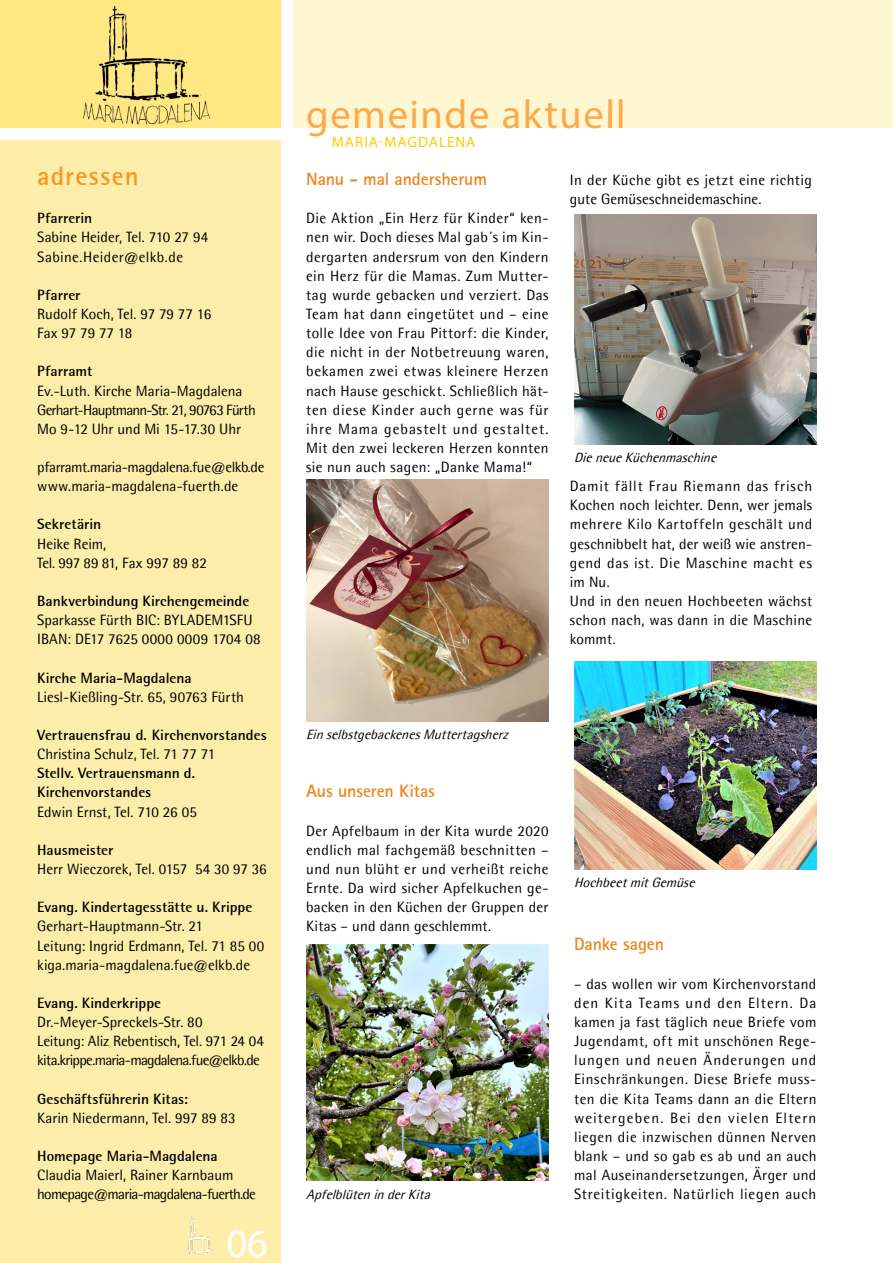
<style>
.page{position:relative;width:893px;height:1263px;background:#fff}
.page>*{position:absolute;margin:0;border:0;box-sizing:border-box;transform-origin:0 0}
.t1{font:40.5px "Myriad Pro";letter-spacing:.04em;color:#faaa4b}
.t2{font:40.5px "Myriad Pro";color:#fff}
.t3{font:27px "Rotis Sans Serif Bold 65";letter-spacing:.05em;color:#f8971d}
.t4{font:18px "Rotis Sans Serif Bold 65";letter-spacing:-.01em;color:#ed851e}
.t5{font:15px/19.2px "Rotis Semi Sans";letter-spacing:.005em;color:#000}
.t6{font:15px/19.2px "Rotis Semi Sans";letter-spacing:.025em;color:#000}
.t7{font:700 15px/19.2px "Rotis Semi Sans 55";color:#000}
.t8{font:15px/19.2px "Rotis Semi Sans";letter-spacing:-.015em;color:#000}
.t9{font:15px/19.2px "Rotis Semi Sans";letter-spacing:-.025em;color:#000}
.t10{font:15px/19.2px "Rotis Semi Sans";letter-spacing:-.05em;color:#000}
.t11{font:15px "Myriad Pro";letter-spacing:.065em;color:#ffcb05}
.t12{font:italic 13.5px "Rotis Semi Sans";color:#000}
</style>
<div class="page">
<div style="left:293px;top:0;width:600px;height:128px;background:#fff6d2"></div>
<div style="left:0;top:0;width:281px;height:128px;background:#ffe881"></div>
<div style="left:0;top:140px;width:281px;height:1123px;background:#fea"></div>
<img style="left:83px;top:6px;width:128px;height:119px">
<img style="left:186px;top:1216px;width:28px;height:38px">
<img style="left:306px;top:479px;width:243px;height:243px">
<img style="left:306px;top:944px;width:242px;height:237px">
<img style="left:574px;top:661px;width:242px;height:209px">
<img style="left:574px;top:215px;width:242px;height:229px">
<h2 class="t3" style="left:37px;top:159px;width:103px">adressen</h2>
<p class="t7" style="left:37px;top:208px;width:57px">Pfarrerin</p>
<p class="t5" style="left:37px;top:228px;width:172px">Sabine Heider, Tel. 710 27 94<br>Sabine.Heider@elkb.de</p>
<p class="t7" style="left:37px;top:285px;width:45px">Pfarrer</p>
<p class="t5" style="left:37px;top:304px;width:176px">Rudolf Koch, Tel. 97 79 77 16<br>Fax 97 79 77 18</p>
<p class="t7" style="left:37px;top:361px;width:57px">Pfarramt</p>
<p class="t5" style="left:37px;top:381px;width:220px">Ev.-Luth. Kirche Maria-Magdalena<br>Gerhart-Hauptmann-Str. 21, 90763 Fürth<br>Mo 9-12 Uhr und Mi 15-17.30 Uhr</p>
<p class="t9" style="left:37px;top:457px;width:229px">pfarramt.maria-magdalena.fue@elkb.de www.maria-magdalena-fuerth.de</p>
<p class="t7" style="left:37px;top:515px;width:66px">Sekretärin</p>
<p class="t5" style="left:37px;top:534px;width:171px">Heike Reim,<br>Tel. 997 89 81, Fax 997 89 82</p>
<p class="t7" style="left:37px;top:591px;width:214px">Bankverbindung Kirchengemeinde</p>
<p class="t5" style="left:37px;top:610px;width:225px">Sparkasse Fürth BIC: BYLADEM1SFU<br>IBAN: DE17 7625 0000 0009 1704 08</p>
<p class="t7" style="left:37px;top:668px;width:156px">Kirche Maria-Magdalena</p>
<p class="t5" style="left:37px;top:687px;width:208px">Liesl-Kießling-Str. 65, 90763 Fürth</p>
<p class="t7" style="left:37px;top:725px;width:231px">Vertrauensfrau d. Kirchenvorstandes</p>
<p class="t5" style="left:37px;top:744px;width:180px">Christina Schulz, Tel. 71 77 71</p>
<p class="t7" style="left:37px;top:763px;width:159px">Stellv. Vertrauensmann d.<br>Kirchenvorstandes</p>
<p class="t5" style="left:37px;top:802px;width:161px">Edwin Ernst, Tel. 710 26 05</p>
<p class="t7" style="left:37px;top:840px;width:78px">Hausmeister</p>
<p class="t5" style="left:37px;top:859px;width:231px">Herr Wieczorek, Tel. 0157 54 30 97 36</p>
<p class="t7" style="left:37px;top:897px;width:217px">Evang. Kindertagesstätte u. Krippe</p>
<p class="t5" style="left:37px;top:916px;width:228px">Gerhart-Hauptmann-Str. 21<br>Leitung: Ingrid Erdmann, Tel. 71 85 00 kiga.maria-magdalena.fue@elkb.de</p>
<p class="t7" style="left:37px;top:993px;width:125px">Evang. Kinderkrippe</p>
<p class="t8" style="left:37px;top:1012px;width:228px">Dr.-Meyer-Spreckels-Str. 80<br>Leitung: Aliz Rebentisch, Tel. 971 24 04 kita.krippe.maria-magdalena.fue@elkb.de</p>
<p class="t7" style="left:37px;top:1089px;width:152px">Geschäftsführerin Kitas:</p>
<p class="t5" style="left:37px;top:1108px;width:200px">Karin Niedermann, Tel. 997 89 83</p>
<p class="t7" style="left:37px;top:1146px;width:182px">Homepage Maria-Magdalena</p>
<p class="t10" style="left:37px;top:1165px;width:220px">Claudia Maierl, Rainer Karnbaum homepage@maria-magdalena-fuerth.de</p>
<h1 class="t2" style="left:226px;top:1218px;width:43px">06</h1>
<h1 class="t1" style="left:306px;top:89px;width:321px">GEMEINDE AKTUELL</h1>
<p class="t11" style="left:332px;top:132px;width:145px">MARIA-MAGDALENA</p>
<p class="t4" style="left:306px;top:167px;width:182px">Nanu - mal andersherum</p>
<p class="t5" style="left:306px;top:208px;width:244px;text-align:justify">Die Aktion „Ein Herz für Kinder“ ken&shy;nen wir. Doch dieses Mal gab´s im Kin&shy;dergarten andersrum von den Kindern ein Herz für die Mamas. Zum Mutter&shy;tag wurde gebacken und verziert. Das Team hat dann eingetütet und – eine tolle Idee von Frau Pittorf: die Kinder, die nicht in der Notbetreuung waren, bekamen zwei etwas kleinere Herzen nach Hause geschickt. Schließlich hät&shy;ten diese Kinder auch gerne was für ihre Mama gebastelt und gestaltet.<br>Mit den zwei leckeren Herzen konnten sie nun auch sagen: „Danke Mama!“</p>
<p class="t6" style="left:570px;top:170px;width:244px">In der Küche gibt es jetzt eine richtig gute Gemüseschneidemaschine.</p>
<p class="t12" style="left:574px;top:450px;width:148px">DieneueKüchenmaschine</p>
<p class="t6" style="left:570px;top:476px;width:244px">Damit fällt Frau Riemann das frisch<br>Kochen noch leichter. Denn, wer jemals mehrere Kilo Kartoffeln geschält und geschnibbelt hat, der weiß wie anstren&shy;gend das ist. Die Maschine macht es im Nu.<br>Und in den neuen Hochbeeten wächst schon nach, was dann in die Maschine kommt.</p>
<p class="t12" style="left:306px;top:726px;width:208px">EinselbstgebackenesMuttertagsherz</p>
<p class="t4" style="left:306px;top:780px;width:130px">Aus unseren Kitas</p>
<p class="t5" style="left:306px;top:821px;width:244px;text-align:justify">Der Apfelbaum in der Kita wurde 2020 endlich mal fachgemäß beschnitten – und nun blüht er und verheißt reiche Ernte. Da wird sicher Apfelkuchen ge&shy;backen in den Küchen der Gruppen der Kitas – und dann geschlemmt.</p>
<p class="t12" style="left:306px;top:1186px;width:129px">ApfelblüteninderKita</p>
<p class="t12" style="left:574px;top:875px;width:126px">HochbeetmitGemüse</p>
<p class="t4" style="left:574px;top:933px;width:91px">Danke sagen</p>
<p class="t5" style="left:574px;top:974px;width:244px;text-align:justify">– das wollen wir vom Kirchenvorstand den Kita Teams und den Eltern. Da kamen ja fast täglich neue Briefe vom Jugendamt, oft mit unschönen Rege&shy;lungen und neuen Änderungen und Einschränkungen. Diese Briefe muss&shy;ten die Kita Teams dann an die Eltern weitergeben. Bei den vielen Eltern liegen die inzwischen dünnen Nerven blank – und so gab es ab und an auch mal Auseinandersetzungen, Ärger und Streitigkeiten. Natürlich liegen auch</p>
</div>
